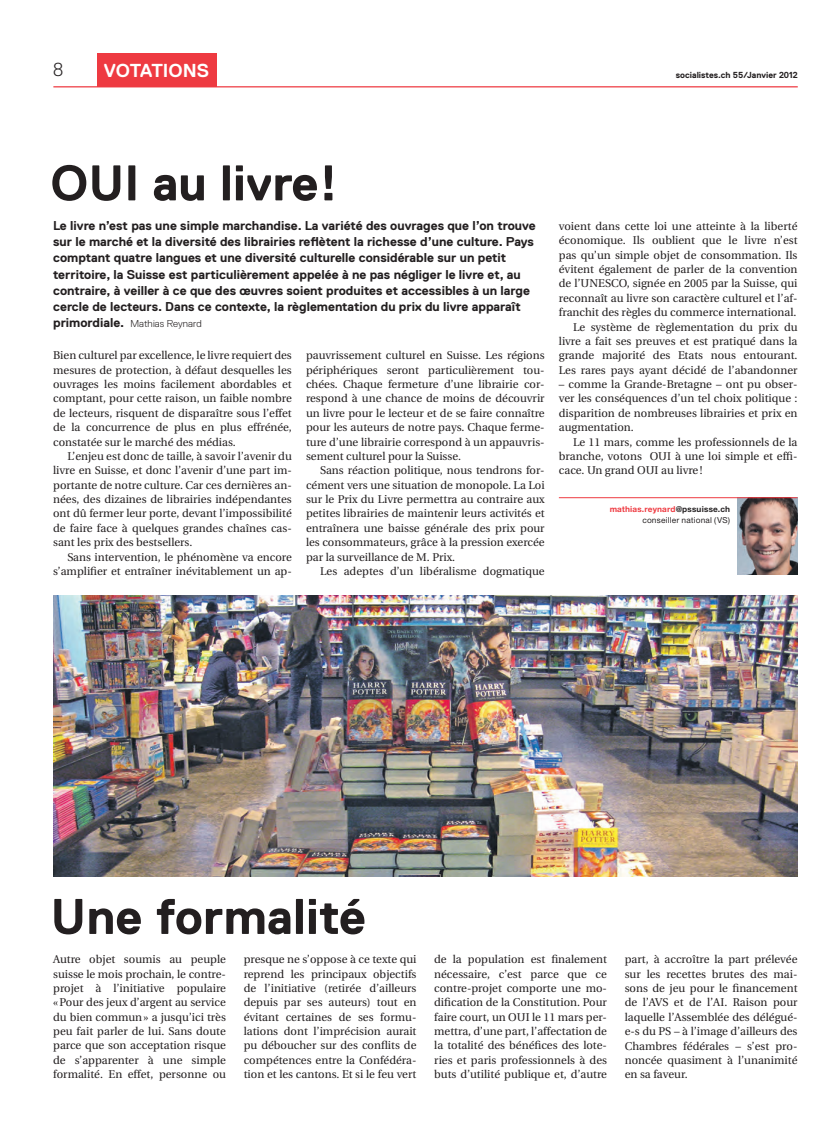
<style>
.page{position:relative;width:833px;height:1134px;background:#fff}
.page>*{position:absolute;margin:0;border:0;box-sizing:border-box;transform-origin:0 0}
.t1{font:700 50px "Replica";color:#231f20}
.t2{font:700 18.75px "Replica";letter-spacing:-.005em;color:#fff}
.t3{font:300 18.75px "Replica";color:#231f20}
.t4{font:700 12.75px/16.2px "Replica";color:#231f20}
.t5{font:11.25px/14.4px "Utopia";color:#231f20;text-align:justify}
.t6{font:300 10px "Replica";letter-spacing:.005em;color:#231f20}
.t7{font:500 8.75px/11.9px "Nimbus San Nov";letter-spacing:.02em;color:#231f20;text-align:right}
.t8{font:700 8.75px "Replica";color:#231f20}
.s1{font-weight:700;font-size:12.75px}
.s2{font-weight:700;color:#ee3a41}
.s3{font-weight:700}
</style>
<div class="page">
<hr style="left:53px;top:86px;width:744px;height:1px;background:#ee3a41">
<div style="left:97px;top:53px;width:119px;height:34px;background:#ee3a41"></div>
<img style="left:737px;top:498px;width:60px;height:77px">
<hr style="left:559px;top:497px;width:238px;height:1px;background:#ee3a41">
<img style="left:53px;top:596px;width:744px;height:281px">
<h2 class="t3" style="left:53px;top:59px;width:12px">8</h2>
<h2 class="t2" style="left:104px;top:60px;width:107px">Votations</h2>
<p class="t8" style="left:676px;top:70px;width:123px">socialistes.ch 55/Janvier 2012</p>
<h1 class="t1" style="left:50px;top:155px;width:29px">OUI</h1>
<h1 class="t1" style="left:152px;top:155px;width:188px">au livre!</h1>
<p class="t4" style="left:53px;top:217px;width:484px">Le livre n’est pas une simple marchandise. La variété des ouvrages que l’on trouve sur le marché et la diversité des librairies reflètent la richesse d’une culture. Pays comptant quatre langues et une diversité culturelle considérable sur un petit territoire, la Suisse est particulièrement appelée à ne pas négliger le livre et, au contraire, à veiller à ce que des œuvres soient produites et accessibles à un large cercle de lecteurs. Dans ce contexte, la règlementation du prix du livre apparaît</p>
<p class="t6" style="left:53px;top:318px;width:150px"><span class="s1">primordiale.</span> Mathias Reynard</p>
<p class="t5" style="left:306px;top:348px;width:240px">pauvrissement culturel en Suisse. Les régions périphériques seront particulièrement tou&shy;chées. Chaque fermeture d’une librairie cor&shy;respond à une chance de moins de découvrir un livre pour le lecteur et de se faire connaître pour les auteurs de notre pays. Chaque ferme&shy;ture d’une librairie correspond à un appauvris&shy;sement culturel pour la Suisse.</p>
<p class="t5" style="left:306px;top:463px;width:240px;text-indent:14px">Sans réaction politique, nous tendrons for&shy;cément vers une situation de monopole. La Loi sur le Prix du Livre permettra au contraire aux petites librairies de maintenir leurs activités et entraînera une baisse générale des prix pour les consommateurs, grâce à la pression exercée par la surveillance de M. Prix.</p>
<p class="t5" style="left:320px;top:564px;width:226px">Les adeptes d’un libéralisme dogmatique</p>
<p class="t5" style="left:53px;top:348px;width:240px">Bien culturel par excellence, le livre requiert des mesures de protection, à défaut desquelles les ouvrages les moins facilement abordables et comptant, pour cette raison, un faible nombre de lecteurs, risquent de disparaître sous l’effet de la concurrence de plus en plus effrénée, constatée sur le marché des médias.</p>
<p class="t5" style="left:53px;top:449px;width:240px;text-indent:14px">L’enjeu est donc de taille, à savoir l’avenir du livre en Suisse, et donc l’avenir d’une part im&shy;portante de notre culture. Car ces dernières an&shy;nées, des dizaines de librairies indépendantes ont dû fermer leur porte, devant l’impossibilité de faire face à quelques grandes chaînes cas&shy;sant les prix des bestsellers.</p>
<p class="t5" style="left:53px;top:550px;width:240px;text-align:right">Sans intervention, le phénomène va encore s’amplifier et entraîner inévitablement un ap-</p>
<p class="t5" style="left:559px;top:219px;width:240px;text-align:right">voient dans cette loi une atteinte à la liberté économique. Ils oublient que le livre n’est pas qu’un simple objet de consommation. Ils évitent également de parler de la convention de l’UNESCO, signée en 2005 par la Suisse, qui reconnaît au livre son caractère culturel et l’af&shy;franchit des règles du commerce international.<br>Le système de règlementation du prix du livre a fait ses preuves et est pratiqué dans la grande majorité des Etats nous entourant.<br>Les rares pays ayant décidé de l’abandonner</p>
<p class="t5" style="left:559px;top:377px;width:240px">– comme la Grande-Bretagne – ont pu obser&shy;ver les conséquences d’un tel choix politique : disparition de nombreuses librairies et prix en augmentation.</p>
<p class="t5" style="left:559px;top:435px;width:240px;text-indent:14px">Le 11 mars, comme les professionnels de la branche, votons OUI à une loi simple et effi&shy;cace. Un grand OUI au livre!</p>
<p class="t7" style="left:609px;top:503px;width:122px"><span class="s2">mathias.reynard</span><span class="s3">@pssuisse.ch </span>conseiller national (VS)</p>
<h1 class="t1" style="left:50px;top:889px;width:317px">U ne formalité</h1>
<p class="t5" style="left:53px;top:952px;width:174px">Autre objet soumis au peuple suisse le mois prochain, le contre&shy;projet à l’initiative populaire «Pour des jeux d’argent au service du bien commun» a jusqu’ici très peu fait parler de lui. Sans doute parce que son acceptation risque de s’apparenter à une simple formalité. En effet, personne ou</p>
<p class="t5" style="left:244px;top:952px;width:174px">presque ne s’oppose à ce texte qui reprend les principaux objectifs de l’initiative (retirée d’ailleurs depuis par ses auteurs) tout en évitant certaines de ses formu&shy;lations dont l’imprécision aurait pu déboucher sur des conflits de compétences entre la Confédéra&shy;tion et les cantons. Et si le feu vert</p>
<p class="t5" style="left:434px;top:952px;width:174px">de la population est finalement nécessaire, c’est parce que ce contre-projet comporte une mo&shy;dification de la Constitution. Pour faire court, un OUI le 11 mars per&shy;mettra, d’une part, l’affectation de la totalité des bénéfices des lote&shy;ries et paris professionnels à des buts d’utilité publique et, d’autre</p>
<p class="t5" style="left:625px;top:952px;width:174px">part, à accroître la part prélevée sur les recettes brutes des mai&shy;sons de jeu pour le financement de l’AVS et de l’AI. Raison pour laquelle l’Assemblée des délégué&shy;e-s du PS – à l’image d’ailleurs des Chambres fédérales – s’est pro&shy;noncée quasiment à l’unanimité en sa faveur.</p>
</div>
